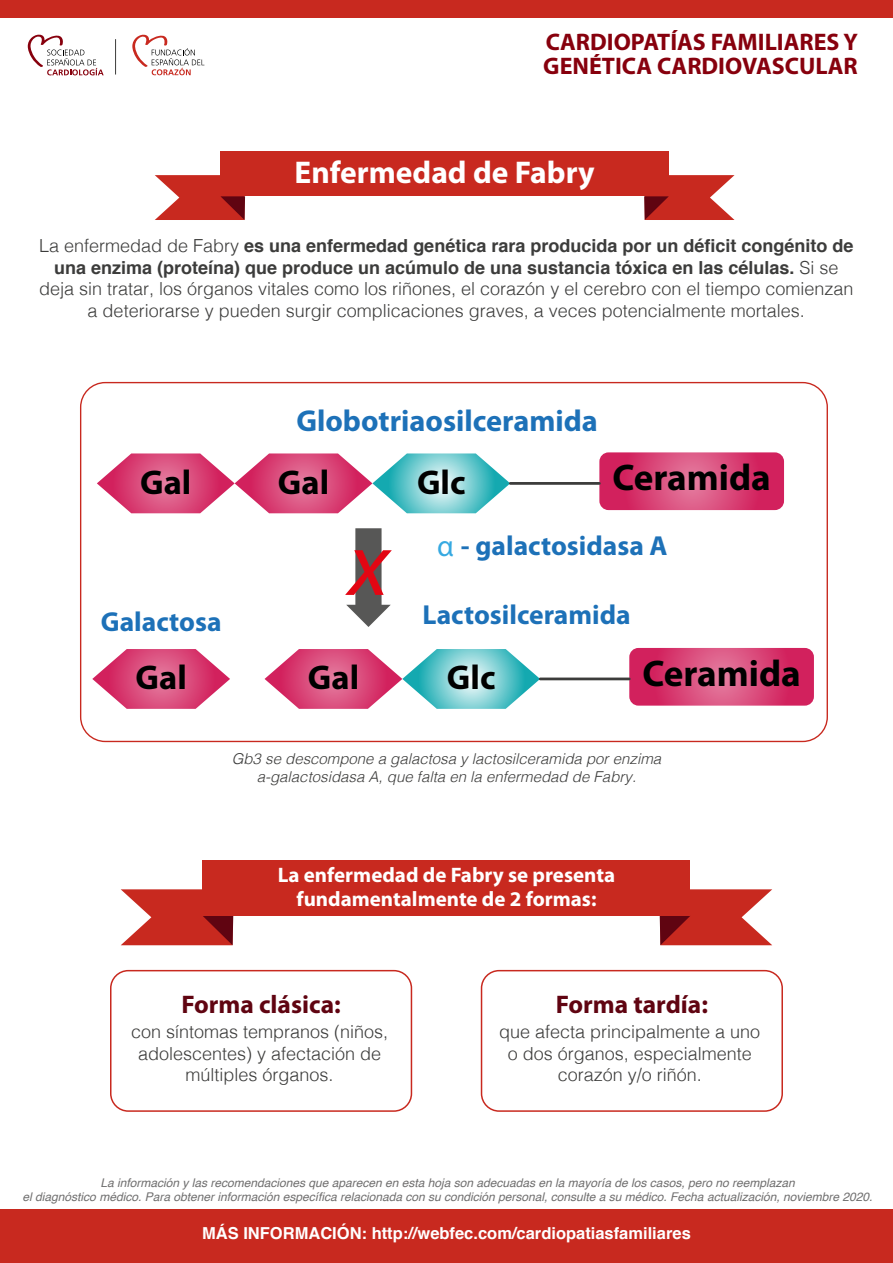
<style>
.page{position:relative;width:893px;height:1263px;background:#fff}
.page>*{position:absolute;margin:0;border:0;box-sizing:border-box;transform-origin:0 0}
.t1{font:700 37.2px "Myriad Pro";color:#000}
.t2{font:700 34.5px "Myriad Pro";color:#000}
.t3{font:700 31.5px "Myriad Pro";color:#fff}
.t4{font:700 30.3px "Myriad Pro";color:#1d71b8}
.t5{font:700 27.6px "Myriad Pro";color:#1d71b8}
.t6{font:700 25.5px "Myriad Pro";color:#600411}
.t7{font:700 24px/24px "Myriad Pro";color:#87000d}
.t8{font:700 21px/24px "Myriad Pro";color:#fff;text-align:center}
.t9{font:300 18px/21.6px "Helvetica";color:#3c3c3b;text-align:center}
.t10{font:700 16.5px "Helvetica";color:#fff}
.t11{font:italic 300 15px/18px "Helvetica";color:#3c3c3b;text-align:center}
.t12{font:italic 12px/14.4px "Helvetica";color:#706f6f;text-align:center}
.s1{font-weight:700}
.s2{font-weight:400;font-size:30.3px;color:#36a9e1}
</style>
<div class="page">
<svg style="left:97px;top:453px;width:413px;height:60px"></svg>
<svg style="left:599px;top:452px;width:185px;height:58px;background:#d84375"></svg>
<hr style="left:510px;top:482px;width:89px;height:3px;background:#3c3c3b">
<svg style="left:92px;top:649px;width:138px;height:60px"></svg>
<svg style="left:265px;top:649px;width:275px;height:60px"></svg>
<svg style="left:629px;top:648px;width:185px;height:58px;background:#d84275"></svg>
<hr style="left:540px;top:677px;width:89px;height:3px;background:#3c3c3b">
<div style="left:355px;top:528px;width:27px;height:80px;background:#575756"></div>
<svg style="left:346px;top:605px;width:45px;height:22px"></svg>
<svg style="left:345px;top:550px;width:47px;height:45px"></svg>
<div style="left:110px;top:970px;width:302px;height:142px;border:2px solid #c8291f;border-radius:18px"></div>
<div style="left:481px;top:970px;width:302px;height:142px;border:2px solid #c8291f;border-radius:18px"></div>
<svg style="left:155px;top:175px;width:90px;height:45px;background:#c74740"></svg>
<svg style="left:644px;top:175px;width:90px;height:45px;background:#c74740"></svg>
<div style="left:220px;top:151px;width:449px;height:45px;background:#c8291f"></div>
<div style="left:0;top:0;width:893px;height:17px;background:#c8291f"></div>
<svg style="left:28px;top:34px;width:76px;height:41px"></svg>
<svg style="left:132px;top:34px;width:72px;height:41px"></svg>
<hr style="left:115px;top:39px;width:1px;height:36px;background:#3c3c3b">
<div style="left:0;top:1210px;width:893px;height:53px;background:#c8291f"></div>
<svg style="left:121px;top:889px;width:112px;height:56px;background:#c84841"></svg>
<svg style="left:660px;top:889px;width:112px;height:56px;background:#c84841"></svg>
<div style="left:203px;top:860px;width:487px;height:56px;background:#c8291f"></div>
<h3 class="t7" style="left:543px;top:29px;width:316px">CARDIOPATÍAS FAMILIARES Y<br>GENÉTICA CARDIOVASCULAR</h3>
<h3 class="t3" style="left:295px;top:152px;width:302px">Enfermedad de Fabry</h3>
<p class="t9" style="left:39px;top:234px;width:816px">La enfermedad de Fabry <span class="s1">es una enfermedad genética rara producida por un déficit congénito de una enzima (proteína) que produce un acúmulo de una sustancia tóxica en las células.</span> Si se deja sin tratar, los órganos vitales como los riñones, el corazón y el cerebro con el tiempo comienzan a deteriorarse y pueden surgir complicaciones graves, a veces potencialmente mortales.</p>
<h3 class="t4" style="left:296px;top:401px;width:303px">Globotriaosilceramida</h3>
<h2 class="t2" style="left:140px;top:459px;width:53px">Gal</h2>
<h2 class="t2" style="left:278px;top:459px;width:53px">Gal</h2>
<h2 class="t2" style="left:417px;top:459px;width:50px">Glc</h2>
<h1 class="t1" style="left:612px;top:454px;width:160px">Ceramida</h1>
<h3 class="t5" style="left:437px;top:527px;width:232px"><span class="s2">α</span> - galactosidasa A</h3>
<h3 class="t5" style="left:101px;top:603px;width:122px">Galactosa</h3>
<h3 class="t5" style="left:422px;top:596px;width:210px">Lactosilceramida</h3>
<h2 class="t2" style="left:135px;top:655px;width:53px">Gal</h2>
<h2 class="t2" style="left:308px;top:655px;width:53px">Gal</h2>
<h2 class="t2" style="left:447px;top:655px;width:50px">Glc</h2>
<h1 class="t1" style="left:642px;top:649px;width:160px">Ceramida</h1>
<p class="t11" style="left:232px;top:749px;width:431px">Gb3 se descompone a galactosa y lactosilceramida por enzima a-galactosidasa A, que falta en la enfermedad de Fabry.</p>
<p class="t8" style="left:278px;top:863px;width:339px">La enfermedad de Fabry se presenta fundamentalmente de 2 formas:</p>
<h3 class="t6" style="left:181px;top:988px;width:161px">Forma clásica:</h3>
<p class="t9" style="left:131px;top:1020px;width:259px">con síntomas tempranos (niños, adolescentes) y afectación de múltiples órganos.</p>
<h3 class="t6" style="left:556px;top:988px;width:154px">Forma tardía:</h3>
<p class="t9" style="left:499px;top:1020px;width:263px">que afecta principalmente a uno o dos órganos, especialmente corazón y/o riñón.</p>
<p class="t12" style="left:23px;top:1175px;width:851px">La información y las recomendaciones que aparecen en esta hoja son adecuadas en la mayoría de los casos, pero no reemplazan<br>el diagnóstico médico. Para obtener información específica relacionada con su condición personal, consulte a su médico. Fecha actualización, noviembre 2020.</p>
<p class="t10" style="left:202px;top:1220px;width:490px">MÁS INFORMACIÓN: http://webfec.com/cardiopatiasfamiliares</p>
</div>
